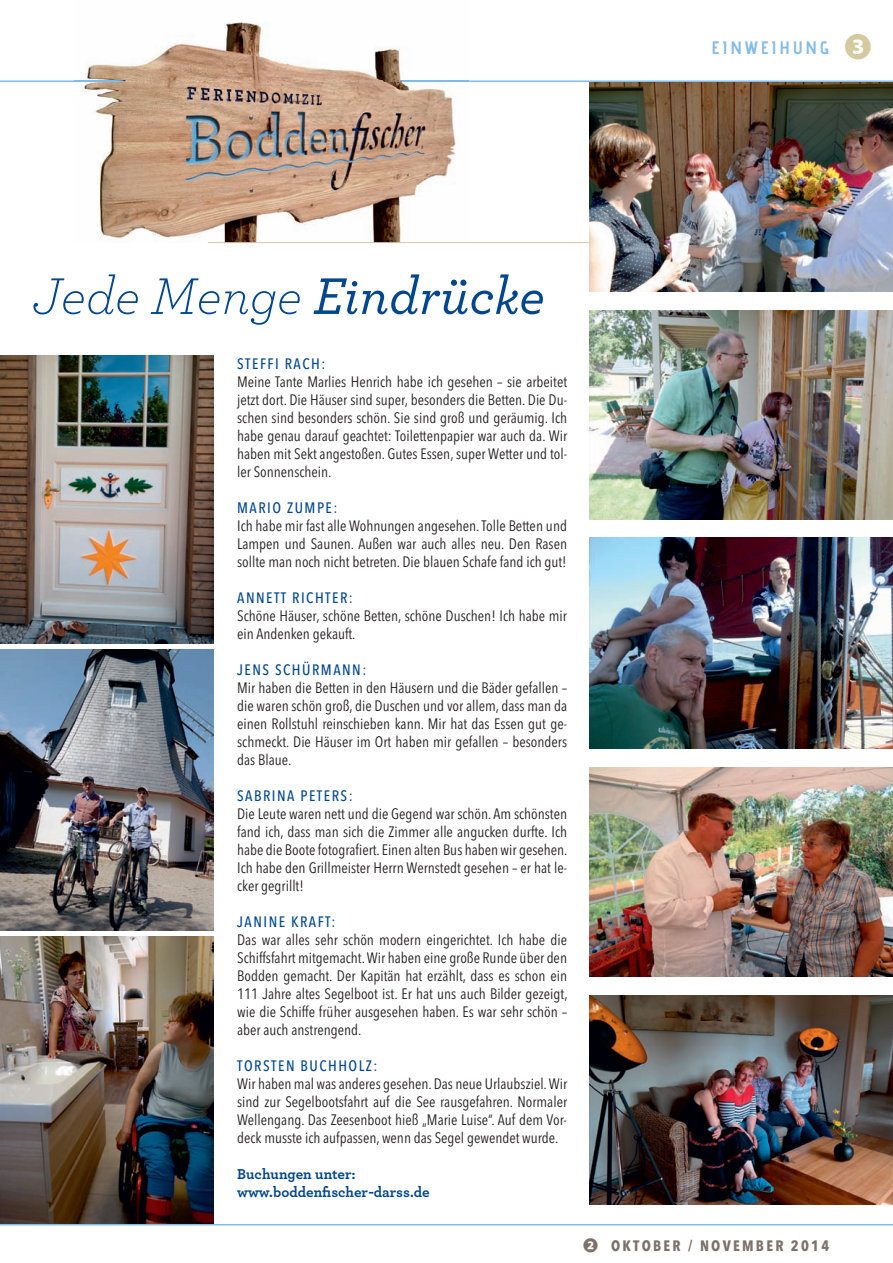
<style>
.page{position:relative;width:893px;height:1263px;background:#fff}
.page>*{position:absolute;margin:0;border:0;box-sizing:border-box;transform-origin:0 0}
.t1{font:italic 300 54px "Archer";color:#01478d}
.t2{font:18px "adventpro Bd 3";letter-spacing:.15em;color:#85bbe5}
.t3{font:15px/18px "Avenir Next Condensed";color:#231f20;text-align:justify}
.t4{font:500 15px "Avenir Next Condensed";letter-spacing:.1em;color:#01478d}
.t5{font:700 15px/18px "Archer";color:#01478d}
.t6{font:700 15px "Avenir Next Condensed";letter-spacing:.15em;color:#7d716c}
.s1{font-family:"Koz Go Pr 6 N";font-weight:700;font-size:27.15px;color:#d5c99f}
.s2{font-weight:500}
.s3{font-family:"Koz Go Pr 6 N"}
</style>
<div class="page">
<img style="left:590px;top:82px;width:303px;height:209px">
<img style="left:590px;top:311px;width:303px;height:209px">
<img style="left:590px;top:538px;width:303px;height:210px">
<img style="left:590px;top:767px;width:303px;height:209px">
<img style="left:590px;top:995px;width:303px;height:209px">
<img style="left:0;top:937px;width:214px;height:287px">
<img style="left:0;top:649px;width:214px;height:281px">
<img style="left:0;top:356px;width:214px;height:287px">
<hr style="left:0;top:80px;width:893px;height:2px;background:#85bbe5">
<img style="left:83px;top:22px;width:373px;height:220px">
<hr style="left:0;top:1224px;width:893px;height:1px;background:#85bbe5">
<hr style="left:208px;top:242px;width:382px;height:1px;background:#d5c99f">
<p class="t2" style="left:711px;top:41px;width:162px">EINWEIHUNG <span class="s1">❸</span></p>
<h1 class="t1" style="left:32px;top:278px;width:515px">Jede Menge <span class="s2">Eindrücke</span></h1>
<p class="t4" style="left:237px;top:354px;width:90px">STEFFI RACH:</p>
<p class="t3" style="left:237px;top:372px;width:331px">Meine Tante Marlies Henrich habe ich gesehen – sie arbeitet jetzt dort. Die Häuser sind super, besonders die Betten. Die Du&shy;schen sind besonders schön. Sie sind groß und geräumig. Ich habe genau darauf geachtet: Toilettenpapier war auch da. Wir haben mit Sekt angestoßen. Gutes Essen, super Wetter und tol&shy;ler Sonnenschein.</p>
<p class="t4" style="left:237px;top:498px;width:102px">MARIO ZUMPE:</p>
<p class="t3" style="left:237px;top:516px;width:331px">Ich habe mir fast alle Wohnungen angesehen. Tolle Betten und Lampen und Saunen. Außen war auch alles neu. Den Rasen sollte man noch nicht betreten. Die blauen Schafe fand ich gut!</p>
<p class="t4" style="left:237px;top:588px;width:117px">ANNETT RICHTER:</p>
<p class="t3" style="left:237px;top:606px;width:331px">Schöne Häuser, schöne Betten, schöne Duschen! Ich habe mir ein Andenken gekauft.</p>
<p class="t4" style="left:237px;top:660px;width:131px">JENS SCHÜRMANN:</p>
<p class="t3" style="left:237px;top:678px;width:331px">Mir haben die Betten in den Häusern und die Bäder gefallen – die waren schön groß, die Duschen und vor allem, dass man da einen Rollstuhl reinschieben kann. Mir hat das Essen gut ge&shy;schmeckt. Die Häuser im Ort haben mir gefallen – besonders das Blaue.</p>
<p class="t4" style="left:237px;top:786px;width:117px">SABRINA PETERS:</p>
<p class="t3" style="left:237px;top:804px;width:332px">Die Leute waren nett und die Gegend war schön. Am schönsten fand ich, dass man sich die Zimmer alle angucken durfte. Ich habe die Boote fotografiert. Einen alten Bus haben wir gesehen.<br>Ich habe den Grillmeister Herrn Wernstedt gesehen – er hat le&shy;cker gegrillt!</p>
<p class="t4" style="left:237px;top:912px;width:100px">JANINE KRAFT:</p>
<p class="t3" style="left:237px;top:930px;width:332px">Das war alles sehr schön modern eingerichtet. Ich habe die Schiffsfahrt mitgemacht. Wir haben eine große Runde über den Bodden gemacht. Der Kapitän hat erzählt, dass es schon ein 111 Jahre altes Segelboot ist. Er hat uns auch Bilder gezeigt, wie die Schiffe früher ausgesehen haben. Es war sehr schön – aber auch anstrengend.</p>
<p class="t4" style="left:237px;top:1056px;width:142px">TORSTEN BUCHHOLZ:</p>
<p class="t3" style="left:237px;top:1074px;width:331px">Wir haben mal was anderes gesehen. Das neue Urlaubsziel. Wir sind zur Segelbootsfahrt auf die See rausgefahren. Normaler Wellengang. Das Zeesenboot hieß „Marie Luise“. Auf dem Vor&shy;deck musste ich aufpassen, wenn das Segel gewendet wurde.</p>
<p class="t5" style="left:237px;top:1166px;width:194px">Buchungen unter: www.boddenfischer-darss.de</p>
<p class="t6" style="left:583px;top:1236px;width:247px"><span class="s3">❷</span> OKTOBER / NOVEMBER 2014</p>
</div>
